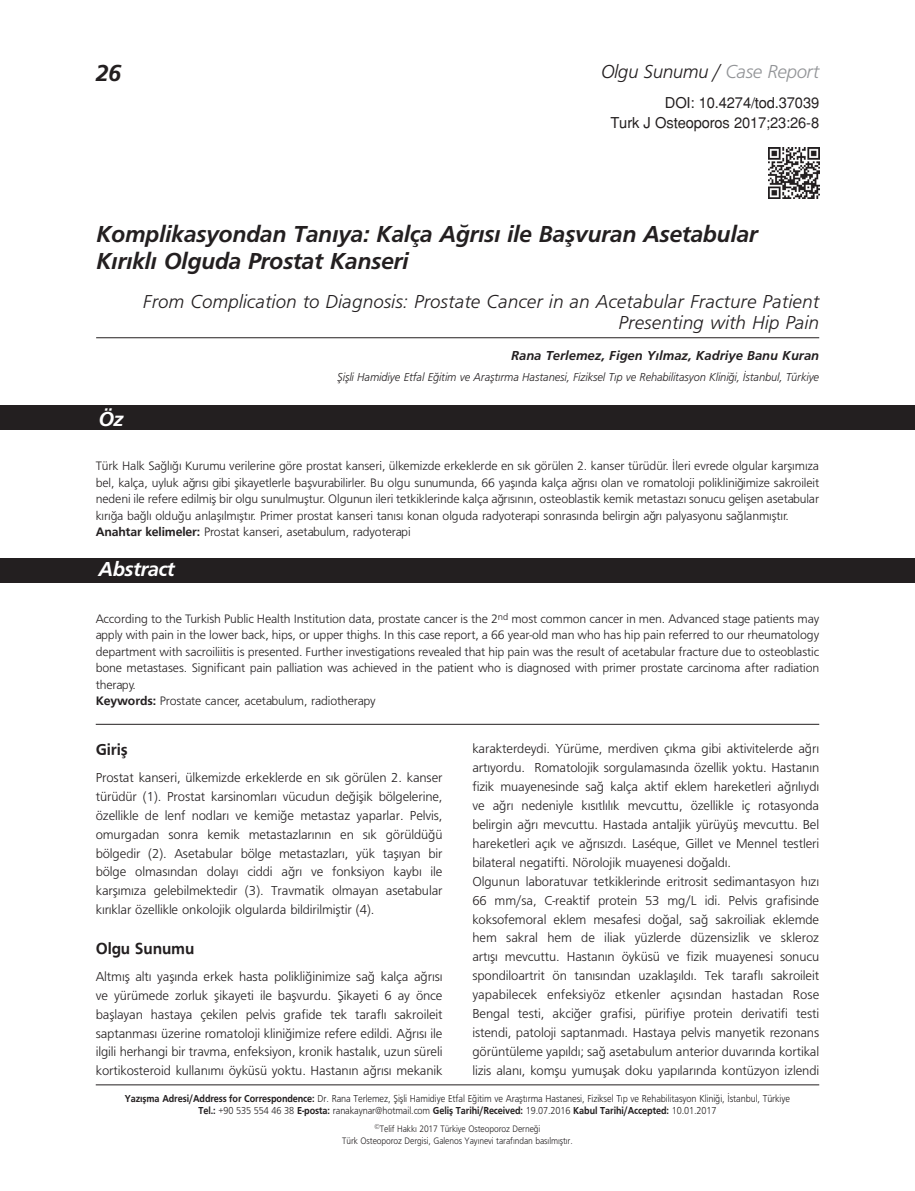
<style>
.page{position:relative;width:915px;height:1191px;background:#fff}
.page>*{position:absolute;margin:0;border:0;box-sizing:border-box;transform-origin:0 0}
.BASLIK{font:24px/27px "Frugal Bold Italic Tr";letter-spacing:-.015em;color:#231f20}
.t1{font:21px "Frugal Bold Italic Tr";letter-spacing:-.025em;color:#fff}
._2__BASLIK{font:19.5px/21px "Frugal Italic Tr";color:#231f20;text-align:right}
._2__BASLIK-2{font:19.5px "Frugal Italic Tr";letter-spacing:-.025em;color:#231f20}
.ARABASLIK{font:16.5px "Frugal Bold Tr";letter-spacing:-.01em;color:#231f20}
.t2{font:15px "Helvetica Normal Tr";letter-spacing:-.01em;color:#231f20}
.YAZI{font:13.5px/18.9px "Frugal Normal Tr";letter-spacing:-.01em;color:#231f20;text-align:justify}
.YAZARLAR{font:13.5px "Frugal Bold Italic Tr";color:#231f20}
.OZET{font:12.75px/16.5px "Frugal Normal Tr";letter-spacing:-.01em;color:#231f20;text-align:justify}
.KURUM{font:12px "Frugal Italic Tr";letter-spacing:-.01em;color:#231f20;scale:.95 1}
.t3{font:10.5px "Frugal Normal Tr";letter-spacing:-.01em;color:#231f20;scale:.9 1}
.t4{font:10.5px "Frugal Bold Tr";letter-spacing:-.01em;color:#231f20;scale:.9 1}
.t5{font:9.75px "Frugal Normal Tr";letter-spacing:-.01em;color:#231f20;scale:.9 1}
.s1{color:#939598}
.s2{font-family:"Frugal Bold Tr"}
.s3{font-family:"Frugal Normal Tr"}
</style>
<div class="page">
<div style="left:0;top:558px;width:914px;height:25px;background:#231f20"></div>
<hr style="left:96px;top:337px;width:723px;height:1px;background:#231f20">
<div style="left:0;top:405px;width:914px;height:25px;background:#231f20"></div>
<hr style="left:96px;top:724px;width:723px;height:1px;background:#231f20">
<img style="left:768px;top:147px;width:51px;height:51px">
<hr style="left:96px;top:1084px;width:723px;height:1px;background:#231f20">
<p class="BASLIK" style="left:96px;top:59px;width:27px">26</p>
<p class="_2__BASLIK-2" style="left:601px;top:60px;width:219px">Olgu Sunumu / <span class="s1">Case Report</span></p>
<p class="t2" style="left:664px;top:94px;width:156px">DOI: 10.4274/tod.37039</p>
<p class="t2" style="left:610px;top:114px;width:210px">Turk J Osteoporos 2017;23:26-8</p>
<p class="BASLIK" style="left:96px;top:220px;width:663px">Komplikasyondan Tanıya: Kalça Ağrısı ile Başvuran Asetabular<br>Kırıklı Olguda Prostat Kanseri</p>
<p class="_2__BASLIK" style="left:143px;top:291px;width:677px">From Complication to Diagnosis: Prostate Cancer in an Acetabular Fracture Patient<br>Presenting with Hip Pain</p>
<p class="t1" style="left:98px;top:407px;width:27px">Öz</p>
<p class="YAZARLAR" style="left:511px;top:348px;width:309px">Rana Terlemez, Figen Yılmaz, Kadriye Banu Kuran</p>
<p class="KURUM" style="left:337px;top:370px;width:508px">Şişli Hamidiye Etfal Eğitim ve Araştırma Hastanesi, Fiziksel Tıp ve Rehabilitasyon Kliniği, İstanbul, Türkiye</p>
<p class="OZET" style="left:96px;top:457px;width:724px">Türk Halk Sağlığı Kurumu verilerine göre prostat kanseri, ülkemizde erkeklerde en sık görülen 2. kanser türüdür. İleri evrede olgular karşımıza bel, kalça, uyluk ağrısı gibi şikayetlerle başvurabilirler. Bu olgu sunumunda, 66 yaşında kalça ağrısı olan ve romatoloji polikliniğimize sakroileit nedeni ile refere edilmiş bir olgu sunulmuştur. Olgunun ileri tetkiklerinde kalça ağrısının, osteoblastik kemik metastazı sonucu gelişen asetabular kırığa bağlı olduğu anlaşılmıştır. Primer prostat kanseri tanısı konan olguda radyoterapi sonrasında belirgin ağrı palyasyonu sağlanmıştır.</p>
<p class="OZET" style="left:96px;top:523px;width:316px"><span class="s2">Anahtar kelimeler:</span> Prostat kanseri, asetabulum, radyoterapi</p>
<p class="t1" style="left:98px;top:556px;width:78px">Abstract</p>
<p class="OZET" style="left:96px;top:610px;width:724px">According to the Turkish Public Health Institution data, prostate cancer is the 2<sup>nd</sup> most common cancer in men. Advanced stage patients may apply with pain in the lower back, hips, or upper thighs. In this case report, a 66 year-old man who has hip pain referred to our rheumatology department with sacroiliitis is presented. Further investigations revealed that hip pain was the result of acetabular fracture due to osteoblastic bone metastases. Significant pain palliation was achieved in the patient who is diagnosed with primer prostate carcinoma after radiation therapy.</p>
<p class="OZET" style="left:96px;top:692px;width:281px"><span class="s2">Keywords:</span> Prostate cancer, acetabulum, radiotherapy</p>
<p class="ARABASLIK" style="left:96px;top:740px;width:34px">Giriş</p>
<p class="YAZI" style="left:96px;top:768px;width:348px">Prostat kanseri, ülkemizde erkeklerde en sık görülen 2. kanser türüdür (1). Prostat karsinomları vücudun değişik bölgelerine, özellikle de lenf nodları ve kemiğe metastaz yaparlar. Pelvis, omurgadan sonra kemik metastazlarının en sık görüldüğü bölgedir (2). Asetabular bölge metastazları, yük taşıyan bir bölge olmasından dolayı ciddi ağrı ve fonksiyon kaybı ile karşımıza gelebilmektedir (3). Travmatik olmayan asetabular kırıklar özellikle onkolojik olgularda bildirilmiştir (4).</p>
<p class="ARABASLIK" style="left:96px;top:938px;width:100px">Olgu Sunumu</p>
<p class="YAZI" style="left:96px;top:967px;width:348px">Altmış altı yaşında erkek hasta polikliğinimize sağ kalça ağrısı ve yürümede zorluk şikayeti ile başvurdu. Şikayeti 6 ay önce başlayan hastaya çekilen pelvis grafide tek taraflı sakroileit saptanması üzerine romatoloji kliniğimize refere edildi. Ağrısı ile ilgili herhangi bir travma, enfeksiyon, kronik hastalık, uzun süreli kortikosteroid kullanımı öyküsü yoktu. Hastanın ağrısı mekanik</p>
<p class="YAZI" style="left:472px;top:739px;width:348px">karakterdeydi. Yürüme, merdiven çıkma gibi aktivitelerde ağrı artıyordu. Romatolojik sorgulamasında özellik yoktu. Hastanın fizik muayenesinde sağ kalça aktif eklem hareketleri ağrılıydı ve ağrı nedeniyle kısıtlılık mevcuttu, özellikle iç rotasyonda belirgin ağrı mevcuttu. Hastada antaljik yürüyüş mevcuttu. Bel hareketleri açık ve ağrısızdı. Laséque, Gillet ve Mennel testleri bilateral negatifti. Nörolojik muayenesi doğaldı.</p>
<p class="YAZI" style="left:472px;top:871px;width:348px">Olgunun laboratuvar tetkiklerinde eritrosit sedimantasyon hızı 66 mm/sa, C-reaktif protein 53 mg/L idi. Pelvis grafisinde koksofemoral eklem mesafesi doğal, sağ sakroiliak eklemde hem sakral hem de iliak yüzlerde düzensizlik ve skleroz artışı mevcuttu. Hastanın öyküsü ve fizik muayenesi sonucu spondiloartrit ön tanısından uzaklaşıldı. Tek taraflı sakroileit yapabilecek enfeksiyöz etkenler açısından hastadan Rose Bengal testi, akciğer grafisi, pürifiye protein derivatifi testi istendi, patoloji saptanmadı. Hastaya pelvis manyetik rezonans görüntüleme yapıldı; sağ asetabulum anterior duvarında kortikal lizis alanı, komşu yumuşak doku yapılarında kontüzyon izlendi</p>
<p class="t3" style="left:125px;top:1092px;width:740px"><span class="s2">Yaz›flma Adresi/Address for Correspondence:</span> Dr. Rana Terlemez, Şişli Hamidiye Etfal Eğitim ve Araştırma Hastanesi, Fiziksel Tıp ve Rehabilitasyon Kliniği, İstanbul, Türkiye</p>
<p class="t4" style="left:198px;top:1104px;width:577px">Tel.: <span class="s3">+90 535 554 46 38</span> E-posta: <span class="s3">ranakaynar@hotmail.com</span> Geliş Tarihi/Received: <span class="s3">19.07.2016</span> Kabul Tarihi/Accepted: <span class="s3">10.01.2017</span></p>
<p class="t5" style="left:374px;top:1123px;width:186px"><sup>©</sup>Telif Hakkı 2017 Türkiye Osteoporoz Derneği</p>
<p class="t5" style="left:342px;top:1135px;width:257px">Türk Osteoporoz Dergisi, Galenos Yayınevi tarafından basılmıştır.</p>
</div>
